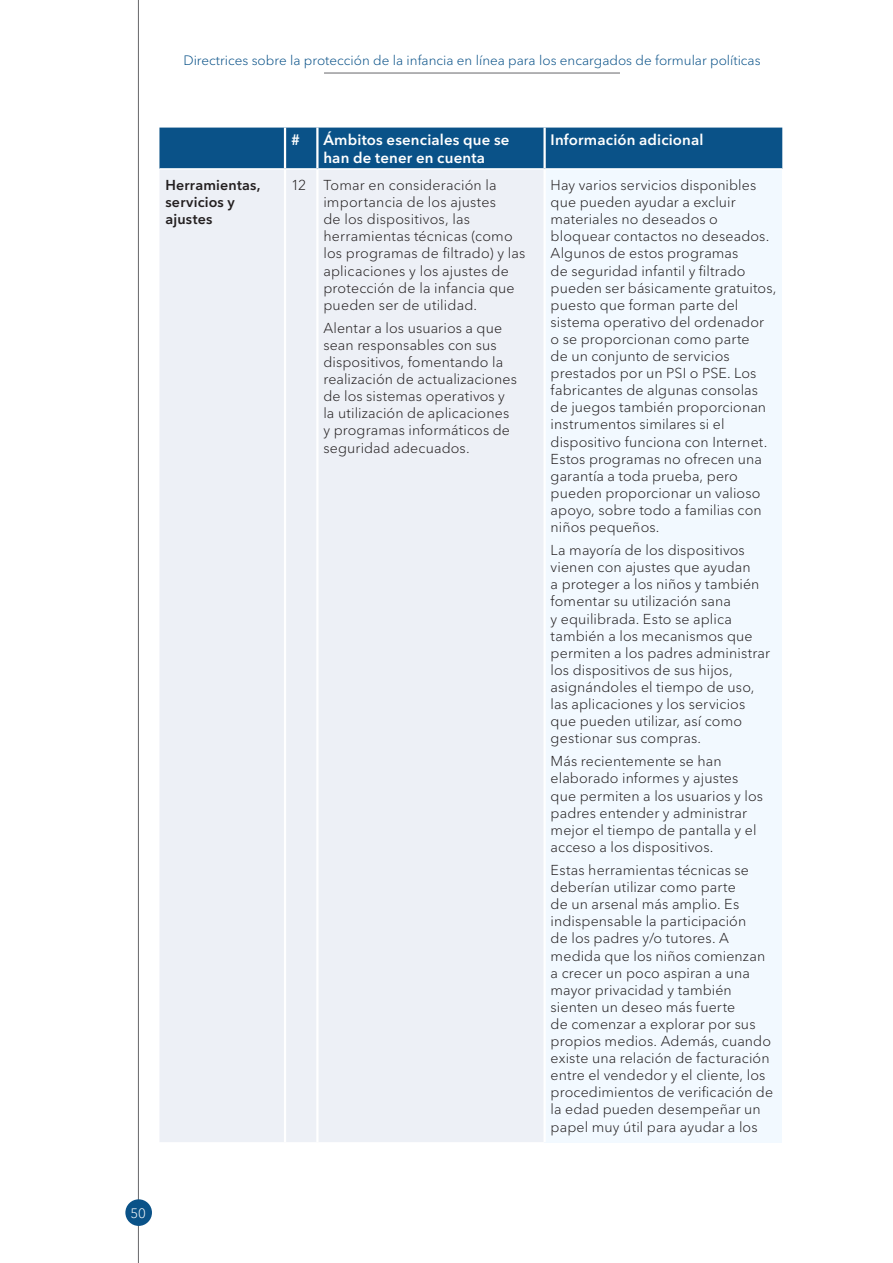
<style>
.page{position:relative;width:893px;height:1263px;background:#fff}
.page>*{position:absolute;margin:0;border:0;box-sizing:border-box;transform-origin:0 0}
.Table_head_white_cen{font:600 15px/18px "Avenir Next LT Pro";letter-spacing:.01em;color:#fff}
.Table_text{font:300 14.25px/17.1px "Avenir Next LT Pro";letter-spacing:.01em;color:#231f20}
.Table_text-2{font:600 14.25px/17.1px "Avenir Next LT Pro";letter-spacing:.015em;color:#231f20}
.t1{font:300 13.5px "Avenir Next LT Pro";color:#0a5288}
.t2{font:300 13.5px "Avenir Next LT Pro";color:#fff}
</style>
<div class="page">
<hr style="left:138px;top:0;width:1px;height:1263px;background:#67676a">
<div style="left:125px;top:1199px;width:27px;height:27px;background:#0a5288;border-radius:50%"></div>
<hr style="left:324px;top:73px;width:296px;height:1px;background:#67676a">
<div style="left:159px;top:128px;width:623px;height:40px;background:#0a5288"></div>
<div style="left:160px;top:170px;width:383px;height:972px;background:#edf0f6"></div>
<div style="left:545px;top:169px;width:237px;height:973px;background:#f2f9ff"></div>
<hr style="left:284px;top:128px;width:2px;height:40px;background:#fff">
<hr style="left:316px;top:128px;width:3px;height:40px;background:#fff">
<hr style="left:543px;top:128px;width:3px;height:40px;background:#fff">
<hr style="left:284px;top:170px;width:2px;height:972px;background:#fff">
<hr style="left:316px;top:170px;width:3px;height:972px;background:#fff">
<hr style="left:543px;top:170px;width:3px;height:972px;background:#fff">
<hr style="left:545px;top:168px;width:237px;height:2px;background:#fff">
<p class="t1" style="left:183px;top:52px;width:579px">Directrices sobre la protección de la infancia en línea para los encargados de formular políticas</p>
<p class="Table_head_white_cen" style="left:291px;top:131px;width:10px">#</p>
<p class="Table_head_white_cen" style="left:323px;top:131px;width:188px">Ámbitos esenciales que se han de tener en cuenta</p>
<p class="Table_head_white_cen" style="left:551px;top:131px;width:154px">Información adicional</p>
<p class="Table_text-2" style="left:165px;top:176px;width:97px">Herramientas, servicios y ajustes</p>
<p class="Table_text" style="left:291px;top:176px;width:17px">12</p>
<p class="Table_text" style="left:323px;top:176px;width:203px">Tomar en consideración la importancia de los ajustes<br>de los dispositivos, las herramientas técnicas (como los programas de filtrado) y las aplicaciones y los ajustes de protección de la infancia que pueden ser de utilidad.</p>
<p class="Table_text" style="left:323px;top:319px;width:195px">Alentar a los usuarios a que sean responsables con sus dispositivos, fomentando la realización de actualizaciones de los sistemas operativos y la utilización de aplicaciones y programas informáticos de seguridad adecuados.</p>
<p class="Table_text" style="left:551px;top:176px;width:227px">Hay varios servicios disponibles que pueden ayudar a excluir materiales no deseados o bloquear contactos no deseados.<br>Algunos de estos programas<br>de seguridad infantil y filtrado pueden ser básicamente gratuitos, puesto que forman parte del sistema operativo del ordenador<br>o se proporcionan como parte<br>de un conjunto de servicios prestados por un PSI o PSE. Los fabricantes de algunas consolas de juegos también proporcionan instrumentos similares si el dispositivo funciona con Internet.<br>Estos programas no ofrecen una garantía a toda prueba, pero pueden proporcionar un valioso apoyo, sobre todo a familias con niños pequeños.</p>
<p class="Table_text" style="left:551px;top:542px;width:221px">La mayoría de los dispositivos vienen con ajustes que ayudan<br>a proteger a los niños y también fomentar su utilización sana<br>y equilibrada. Esto se aplica también a los mecanismos que permiten a los padres administrar los dispositivos de sus hijos, asignándoles el tiempo de uso, las aplicaciones y los servicios que pueden utilizar, así como gestionar sus compras.</p>
<p class="Table_text" style="left:551px;top:753px;width:214px">Más recientemente se han elaborado informes y ajustes que permiten a los usuarios y los padres entender y administrar mejor el tiempo de pantalla y el acceso a los dispositivos.</p>
<p class="Table_text" style="left:551px;top:861px;width:224px">Estas herramientas técnicas se deberían utilizar como parte<br>de un arsenal más amplio. Es indispensable la participación<br>de los padres y/o tutores. A medida que los niños comienzan a crecer un poco aspiran a una mayor privacidad y también sienten un deseo más fuerte<br>de comenzar a explorar por sus propios medios. Además, cuando existe una relación de facturación entre el vendedor y el cliente, los procedimientos de verificación de la edad pueden desempeñar un papel muy útil para ayudar a los</p>
<p class="t2" style="left:130px;top:1205px;width:17px">50</p>
</div>
